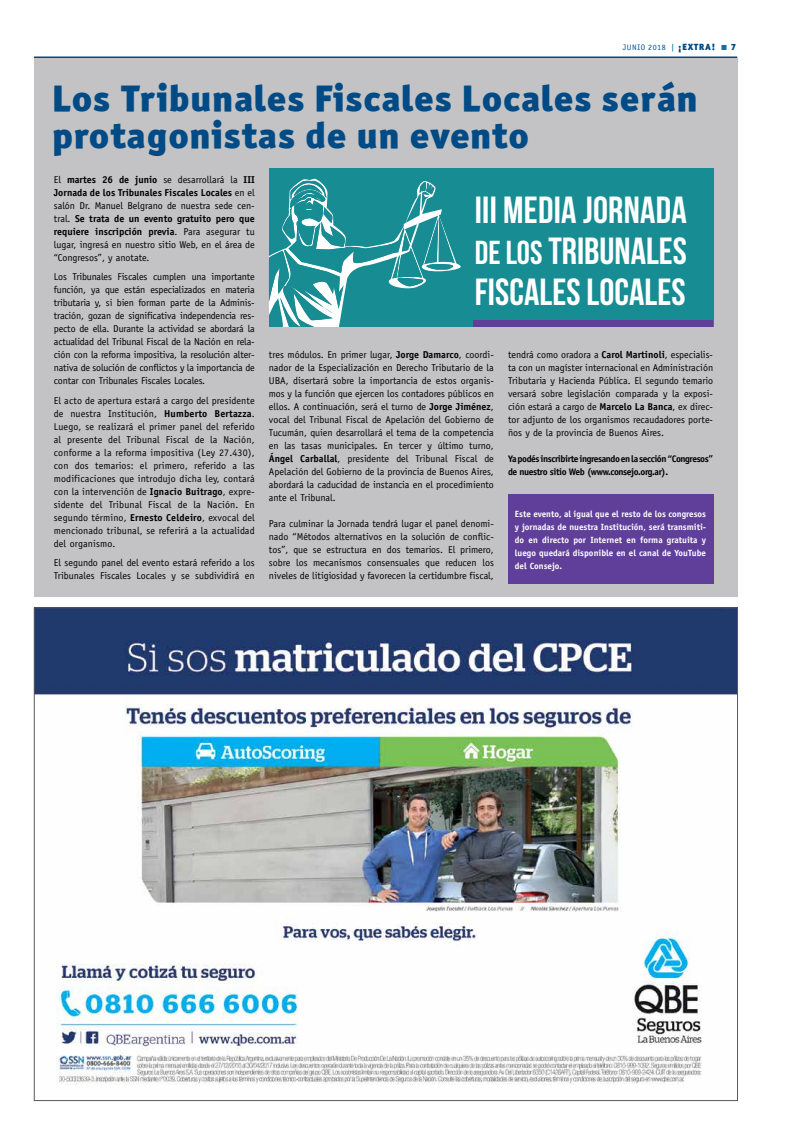
<style>
.page{position:relative;width:794px;height:1134px;background:#fff}
.page>*{position:absolute;margin:0;border:0;box-sizing:border-box;transform-origin:0 0}
.t1{font:700 37.8px/41px "Bebas Neue";color:#fff;text-align:justify}
.t2{font:37px/37px "Officina San Blk OSITCTT Black";letter-spacing:.02em;color:#004b85}
.t3{font:10px/13px "Officina Sans";color:#000;text-align:justify}
.t4{font:700 9.5px/13px "Officina Sans";letter-spacing:-.045em;color:#000}
.t5{font:700 9px/13px "Officina Sans";color:#fff;text-align:justify}
.t6{font:900 9px "Officina San ITC";color:#004780}
.t7{font:8px "Officina San ITC";letter-spacing:.075em;color:#004b85}
.s1{font-size:9px;color:#0076a3}
.s2{font-weight:900;font-size:9px;color:#004780}
.s3{font-weight:700}
.s4{font-size:33.2px}
</style>
<div class="page">
<hr style="left:34px;top:57px;width:703px;height:2px;background:#004780">
<div style="left:34px;top:59px;width:703px;height:538px;background:#c3c3c5"></div>
<div style="left:508px;top:494px;width:205px;height:90px;background:#5f3f99"></div>
<img style="left:36px;top:609px;width:700px;height:476px">
<div style="left:269px;top:168px;width:444px;height:159px;background:#188c93"></div>
<svg style="left:269px;top:179px;width:192px;height:148px"></svg>
<div style="left:473px;top:320px;width:240px;height:7px;background:#5f3f99"></div>
<p class="t7" style="left:623px;top:43px;width:94px">JUNIO 2018 <span class="s1">|</span> <span class="s2">¡EXTRA!</span></p>
<p class="t6" style="left:731px;top:41px;width:7px">7</p>
<h2 class="t2" style="left:52px;top:79px;width:646px">Los Tribunales Fiscales Locales serán protagonistas de un evento</h2>
<p class="t3" style="left:54px;top:173px;width:202px">El <span class="s3">martes 26 de junio</span> se desarrollará la <span class="s3">III Jornada de los Tribunales Fiscales Locales</span> en el salón Dr. Manuel Belgrano de nuestra sede cen&shy;tral. <span class="s3">Se trata de un evento gratuito pero que requiere inscripción previa</span>. Para asegurar tu lugar, ingresá en nuestro sitio Web, en el área de “Congresos”, y anotate.</p>
<p class="t3" style="left:54px;top:270px;width:202px">Los Tribunales Fiscales cumplen una importante función, ya que están especializados en materia tributaria y, si bien forman parte de la Adminis&shy;tración, gozan de significativa independencia res&shy;pecto de ella. Durante la actividad se abordará la actualidad del Tribunal Fiscal de la Nación en rela&shy;ción con la reforma impositiva, la resolución alter&shy;nativa de solución de conflictos y la importancia de contar con Tribunales Fiscales Locales.</p>
<p class="t3" style="left:54px;top:394px;width:202px">El acto de apertura estará a cargo del presidente de nuestra Institución, <span class="s3">Humberto Bertazza</span>.<br>Luego, se realizará el primer panel del referido al presente del Tribunal Fiscal de la Nación, conforme a la reforma impositiva (Ley 27.430), con dos temarios: el primero, referido a las modificaciones que introdujo dicha ley, contará con la intervención de <span class="s3">Ignacio Buitrago</span>, expre&shy;sidente del Tribunal Fiscal de la Nación. En segundo término, <span class="s3">Ernesto Celdeiro</span>, exvocal del mencionado tribunal, se referirá a la actualidad del organismo.</p>
<p class="t3" style="left:54px;top:556px;width:202px">El segundo panel del evento estará referido a los<br>Tribunales Fiscales Locales y se subdividirá en</p>
<h1 class="t1" style="left:475px;top:189px;width:214px">III MEDIA JORNADA <span class="s4">DE LOS</span> TRIBUNALES FISCALES LOCALES</h1>
<p class="t3" style="left:508px;top:348px;width:207px">tendrá como oradora a <span class="s3">Carol Martinoli</span>, especialis&shy;ta con un magíster internacional en Administración Tributaria y Hacienda Pública. El segundo temario versará sobre legislación comparada y la exposi&shy;ción estará a cargo de <span class="s3">Marcelo La Banca</span>, ex direc&shy;tor adjunto de los organismos recaudadores porte&shy;ños y de la provincia de Buenos Aires.</p>
<p class="t4" style="left:508px;top:452px;width:207px">Ya podés inscribirte ingresando en la sección “Congresos” de nuestro sitio Web (www.consejo.org.ar).</p>
<p class="t3" style="left:269px;top:348px;width:226px">tres módulos. En primer lugar, <span class="s3">Jorge Damarco</span>, coordi&shy;nador de la Especialización en Derecho Tributario de la UBA, disertará sobre la importancia de estos organis&shy;mos y la función que ejercen los contadores públicos en ellos. A continuación, será el turno de <span class="s3">Jorge Jiménez</span>, vocal del Tribunal Fiscal de Apelación del Gobierno de Tucumán, quien desarrollará el tema de la competencia en las tasas municipales. En tercer y último turno, <span class="s3">Ángel Carballal</span>, presidente del Tribunal Fiscal de Apelación del Gobierno de la provincia de Buenos Aires, abordará la caducidad de instancia en el procedimiento ante el Tribunal.</p>
<p class="t3" style="left:269px;top:517px;width:226px">Para culminar la Jornada tendrá lugar el panel denomi&shy;nado “Métodos alternativos en la solución de conflic&shy;tos”, que se estructura en dos temarios. El primero, sobre los mecanismos consensuales que reducen los niveles de litigiosidad y favorecen la certidumbre fiscal,</p>
<p class="t5" style="left:515px;top:507px;width:193px">Este evento, al igual que el resto de los congresos y jornadas de nuestra Institución, será transmiti&shy;do en directo por Internet en forma gratuita y luego quedará disponible en el canal de YouTube del Consejo.</p>
</div>
